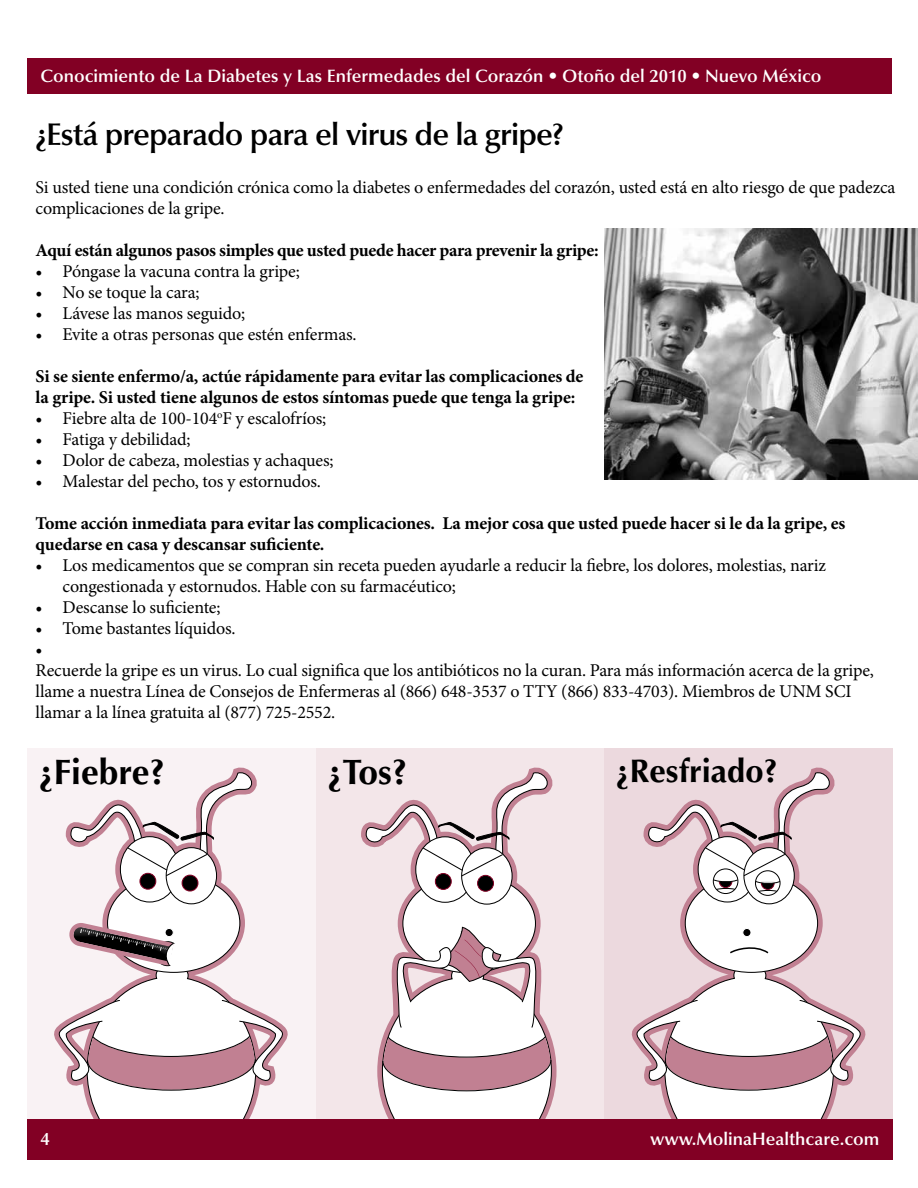
<style>
.page{position:relative;width:918px;height:1188px;background:#fff}
.page>*{position:absolute;margin:0;border:0;box-sizing:border-box;transform-origin:0 0}
.t1{font:700 35.4px "Optima LT Std";color:#000}
.t2{font:700 32.7px "Optima LT Std";color:#000}
.t3{font:600 31.5px "Optima LT Std";letter-spacing:-.03em;color:#000}
.t4{font:18px/21px "Minion Pro";letter-spacing:-.01em;color:#000}
.t5{font:700 18px/21px "Minion Pro";letter-spacing:-.01em;color:#000}
.t6{font:600 18px "Optima LT Std";color:#fff}
</style>
<div class="page">
<div style="left:28px;top:748px;width:288px;height:373px;background:#f9f2f4"></div>
<div style="left:316px;top:748px;width:288px;height:373px;background:#f3e6e9"></div>
<div style="left:604px;top:748px;width:289px;height:373px;background:#ecd9de"></div>
<div style="left:403px;top:874px;width:132px;height:99px;background:#fff;border-radius:50%"></div>
<div style="left:477px;top:875px;width:17px;height:17px;border:1px solid #820024;border-radius:50%"></div>
<svg style="left:361px;top:767px;width:191px;height:123px"></svg>
<svg style="left:377px;top:926px;width:180px;height:193px"></svg>
<svg style="left:464px;top:940px;width:18px;height:17px"></svg>
<div style="left:108px;top:874px;width:132px;height:98px;background:#fff;border-radius:50%"></div>
<div style="left:182px;top:875px;width:16px;height:16px;border:1px solid #820024;border-radius:50%"></div>
<svg style="left:70px;top:767px;width:187px;height:123px"></svg>
<svg style="left:54px;top:922px;width:234px;height:197px"></svg>
<div style="left:680px;top:869px;width:143px;height:109px;border:10px solid #c18092;border-radius:50%"></div>
<div style="left:685px;top:874px;width:133px;height:98px;background:#fff;border-radius:50%"></div>
<svg style="left:698px;top:837px;width:59px;height:65px"></svg>
<div style="left:713px;top:869px;width:25px;height:25px;border:1px solid #000;border-radius:50%"></div>
<div style="left:743px;top:928px;width:8px;height:9px;background:#000;border-radius:50%"></div>
<div style="left:742px;top:928px;width:10px;height:9px;border:1px solid #fff;border-radius:50%"></div>
<svg style="left:744px;top:848px;width:50px;height:56px"></svg>
<svg style="left:755px;top:871px;width:25px;height:24px"></svg>
<div style="left:755px;top:870px;width:25px;height:26px;border:1px solid #000;border-radius:50%"></div>
<svg style="left:648px;top:767px;width:186px;height:125px"></svg>
<svg style="left:631px;top:944px;width:235px;height:175px"></svg>
<div style="left:27px;top:58px;width:864px;height:36px;background:#820024"></div>
<div style="left:27px;top:1119px;width:866px;height:40px;background:#820024"></div>
<img style="left:604px;top:229px;width:314px;height:251px">
<p class="t6" style="left:40px;top:66px;width:782px">Conocimiento de La Diabetes y Las Enfermedades del Corazón • Otoño del 2010 • Nuevo México</p>
<h3 class="t3" style="left:35px;top:116px;width:530px">¿Está preparado para el virus de la gripe?</h3>
<p class="t4" style="left:36px;top:177px;width:861px">Si usted tiene una condición crónica como la diabetes o enfermedades del corazón, usted está en alto riesgo de que padezca complicaciones de la gripe.</p>
<p class="t5" style="left:36px;top:240px;width:565px">Aquí están algunos pasos simples que usted puede hacer para prevenir la gripe:</p>
<p class="t4" style="left:36px;top:261px;width:266px">• Póngase la vacuna contra la gripe;</p>
<p class="t4" style="left:36px;top:282px;width:165px">• No se toque la cara;</p>
<p class="t4" style="left:36px;top:303px;width:211px">• Lávese las manos seguido;</p>
<p class="t4" style="left:36px;top:324px;width:323px">• Evite a otras personas que estén enfermas.</p>
<p class="t5" style="left:36px;top:366px;width:549px">Si se siente enfermo/a, actúe rápidamente para evitar las complicaciones de la gripe. Si usted tiene algunos de estos síntomas puede que tenga la gripe:</p>
<p class="t4" style="left:36px;top:408px;width:292px">• Fiebre alta de 100-104<sup>o</sup>F y escalofríos;</p>
<p class="t4" style="left:36px;top:429px;width:157px">• Fatiga y debilidad;</p>
<p class="t4" style="left:36px;top:450px;width:299px">• Dolor de cabeza, molestias y achaques;</p>
<p class="t4" style="left:36px;top:471px;width:287px">• Malestar del pecho, tos y estornudos.</p>
<p class="t5" style="left:36px;top:513px;width:811px">Tome acción inmediata para evitar las complicaciones. La mejor cosa que usted puede hacer si le da la gripe, es quedarse en casa y descansar suficiente.</p>
<p class="t4" style="left:63px;top:555px;width:765px;text-indent:-27px">• Los medicamentos que se compran sin receta pueden ayudarle a reducir la fiebre, los dolores, molestias, nariz congestionada y estornudos. Hable con su farmacéutico;</p>
<p class="t4" style="left:36px;top:597px;width:186px">• Descanse lo suficiente;</p>
<p class="t4" style="left:36px;top:618px;width:840px">• Tome bastantes líquidos.<br>•<br>Recuerde la gripe es un virus. Lo cual significa que los antibióticos no la curan. Para más información acerca de la gripe, llame a nuestra Línea de Consejos de Enfermeras al (866) 648-3537 o TTY (866) 833-4703). Miembros de UNM SCI llamar a la línea gratuita al (877) 725-2552.</p>
<h1 class="t1" style="left:38px;top:751px;width:128px">¿Fiebre?</h1>
<h1 class="t1" style="left:327px;top:751px;width:82px">¿Tos?</h1>
<h2 class="t2" style="left:615px;top:752px;width:164px">¿Resfriado?</h2>
<p class="t6" style="left:40px;top:1129px;width:11px">4</p>
<p class="t6" style="left:650px;top:1129px;width:231px">www.MolinaHealthcare.com</p>
</div>
